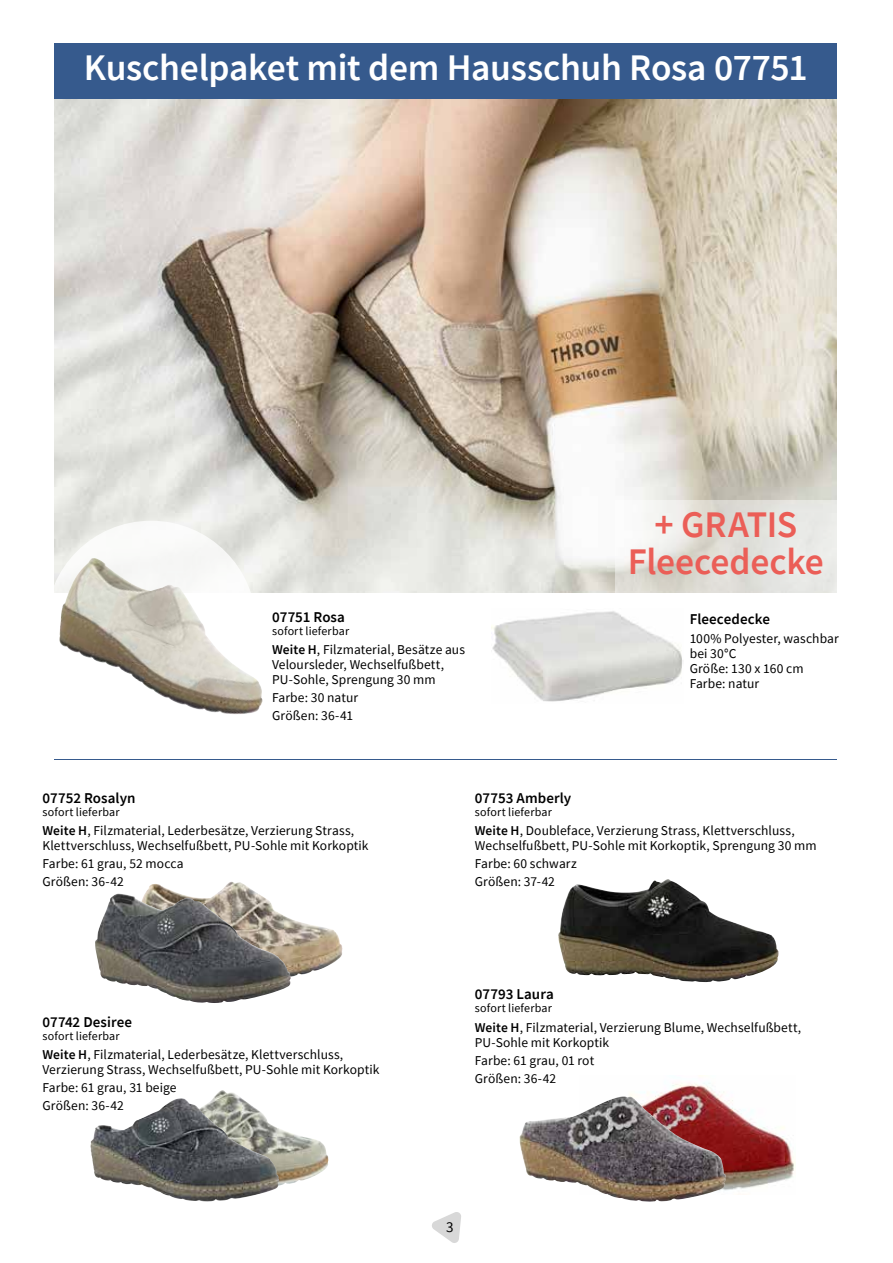
<style>
.page{position:relative;width:893px;height:1263px;background:#fff}
.page>*{position:absolute;margin:0;border:0;box-sizing:border-box;transform-origin:0 0}
.t1{font:600 37.5px "Source Sans Pro";letter-spacing:-.01em;color:#fff}
.t2{font:600 37.5px/37.5px "Source Sans Pro";letter-spacing:-.01em;color:#eb5e57;text-align:center}
.t3{font:600 15px "Source Sans Pro";color:#000}
.t4{font:15px "Source Sans Pro";color:#000}
.t5{font:13.5px/15px "Source Sans Pro";letter-spacing:.005em;color:#000}
.t6{font:12px "Source Sans Pro";letter-spacing:.015em;color:#000}
.s1{font-weight:600}
</style>
<div class="page">
<svg style="left:432px;top:1212px;width:29px;height:31px"></svg>
<img style="left:54px;top:99px;width:783px;height:493px">
<div style="left:46px;top:521px;width:210px;height:210px;background:#fff;border-radius:50%"></div>
<div style="left:54px;top:44px;width:783px;height:55px;background:#365a8d"></div>
<hr style="left:54px;top:759px;width:783px;height:1px;background:#365a8d">
<img style="left:57px;top:558px;width:206px;height:156px">
<img style="left:558px;top:879px;width:221px;height:103px">
<img style="left:213px;top:1090px;width:116px;height:96px">
<img style="left:90px;top:1098px;width:189px;height:103px">
<img style="left:145px;top:882px;width:198px;height:95px">
<img style="left:95px;top:894px;width:196px;height:109px">
<svg style="left:615px;top:500px;width:222px;height:92px"></svg>
<img style="left:630px;top:1083px;width:165px;height:108px">
<img style="left:519px;top:1096px;width:207px;height:106px">
<img style="left:491px;top:611px;width:192px;height:91px">
<h1 class="t1" style="left:84px;top:43px;width:725px">Kuschelpaket mit dem Hausschuh Rosa 07751</h1>
<p class="t3" style="left:272px;top:607px;width:74px">07751 Rosa</p>
<p class="t6" style="left:272px;top:623px;width:79px">sofort lieferbar</p>
<p class="t5" style="left:272px;top:642px;width:194px"><span class="s1">Weite H</span>, Filzmaterial, Besätze aus<br>Veloursleder, Wechselfußbett,<br>PU-Sohle, Sprengung 30 mm</p>
<p class="t5" style="left:272px;top:689px;width:87px;line-height:18px">Farbe: 30 natur<br>Größen: 36-41</p>
<h1 class="t2" style="left:628px;top:505px;width:198px">+ GRATIS<br>Fleecedecke</h1>
<p class="t3" style="left:690px;top:609px;width:82px">Fleecedecke</p>
<p class="t5" style="left:690px;top:631px;width:151px">100% Polyester, waschbar bei 30°C<br>Größe: 130 x 160 cm<br>Farbe: natur</p>
<p class="t3" style="left:43px;top:788px;width:95px">07752 Rosalyn</p>
<p class="t6" style="left:43px;top:804px;width:79px">sofort lieferbar</p>
<p class="t5" style="left:43px;top:823px;width:328px"><span class="s1">Weite H</span>, Filzmaterial, Lederbesätze, Verzierung Strass,<br>Klettverschluss, Wechselfußbett, PU-Sohle mit Korkoptik</p>
<p class="t5" style="left:43px;top:855px;width:143px;line-height:18px">Farbe: 61 grau, 52 mocca<br>Größen: 36-42</p>
<p class="t3" style="left:475px;top:788px;width:98px">07753 Amberly</p>
<p class="t6" style="left:475px;top:804px;width:79px">sofort lieferbar</p>
<p class="t5" style="left:475px;top:823px;width:343px"><span class="s1">Weite H</span>, Doubleface, Verzierung Strass, Klettverschluss,<br>Wechselfußbett, PU-Sohle mit Korkoptik, Sprengung 30 mm</p>
<p class="t5" style="left:475px;top:855px;width:103px;line-height:18px">Farbe: 60 schwarz<br>Größen: 37-42</p>
<p class="t3" style="left:43px;top:1012px;width:91px">07742 Desiree</p>
<p class="t6" style="left:43px;top:1028px;width:79px">sofort lieferbar</p>
<p class="t5" style="left:43px;top:1047px;width:339px"><span class="s1">Weite H</span>, Filzmaterial, Lederbesätze, Klettverschluss,<br>Verzierung Strass, Wechselfußbett, PU-Sohle mit Korkoptik</p>
<p class="t5" style="left:43px;top:1079px;width:136px;line-height:18px">Farbe: 61 grau, 31 beige<br>Größen: 36-42</p>
<p class="t3" style="left:475px;top:984px;width:81px">07793 Laura</p>
<p class="t6" style="left:475px;top:1001px;width:79px">sofort lieferbar</p>
<p class="t5" style="left:475px;top:1019px;width:328px"><span class="s1">Weite H</span>, Filzmaterial, Verzierung Blume, Wechselfußbett,<br>PU-Sohle mit Korkoptik</p>
<p class="t5" style="left:475px;top:1051px;width:121px;line-height:18px">Farbe: 61 grau, 01 rot<br>Größen: 36-42</p>
<p class="t4" style="left:446px;top:1218px;width:9px">3</p>
</div>
